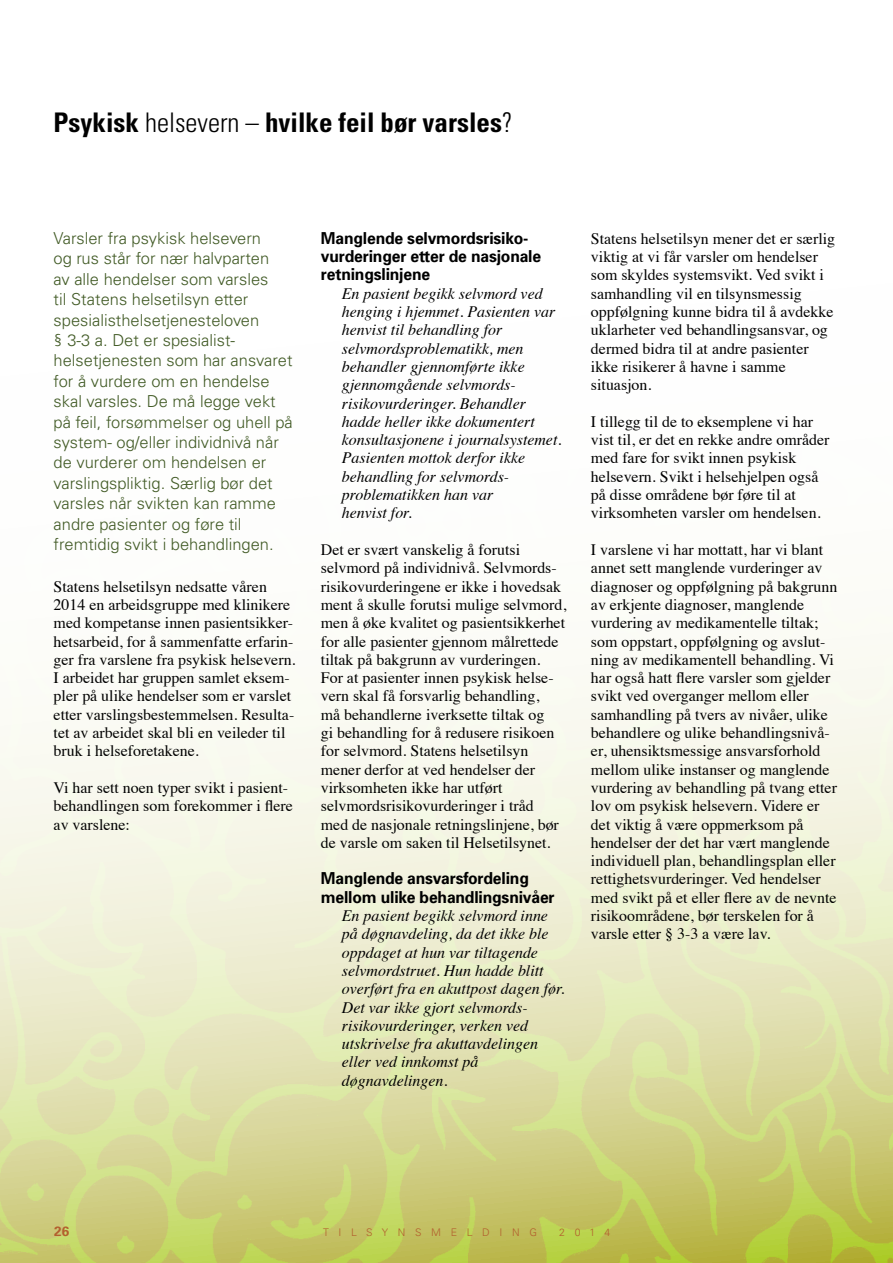
<style>
.page{position:relative;width:893px;height:1263px;background:#fff}
.page>*{position:absolute;margin:0;border:0;box-sizing:border-box;transform-origin:0 0}
.t1{font:700 condensed 27px "Univers";color:#000}
.t2{font:300 16.5px/20.4px "Univers";color:#425b26}
.t3{font:700 16.5px/18.3px "Univers";letter-spacing:-.01em;color:#000;scale:.95 1}
.t4{font:15.9px/18.3px "Times";color:#000}
.t5{font:italic 15.9px/18.3px "Times";color:#000}
.t6{font:700 13.5px "Univers";color:#b35f2e}
.t7{font:300 10.5px "Univers";letter-spacing:.92em;color:#b35f2e}
.s1{font-family:"Univers LT Std";font-weight:300}
</style>
<div class="page">
<img style="left:0;top:616px;width:893px;height:647px">
<h1 class="t1" style="left:54px;top:106px;width:460px">Psykisk <span class="s1">helsevern –</span> hvilke feil bør varsles<span class="s1">?</span></h1>
<p class="t2" style="left:54px;top:227px;width:241px">Varsler fra psykisk helsevern<br>og rus står for nær halvparten<br>av alle hendelser som varsles<br>til Statens helsetilsyn etter spesialisthelsetjenesteloven<br>§ 3-3 a. Det er spesialist&shy;helsetjenesten som har ansvaret for å vurdere om en hendelse skal varsles. De må legge vekt på feil, forsømmelser og uhell på system- og/eller individnivå når de vurderer om hendelsen er varslingspliktig. Særlig bør det varsles når svikten kan ramme andre pasienter og føre til fremtidig svikt i behandlingen.</p>
<p class="t4" style="left:54px;top:576px;width:243px">Statens helsetilsyn nedsatte våren 2014 en arbeidsgruppe med klinikere med kompetanse innen pasientsikker&shy;hetsarbeid, for å sammenfatte erfarin&shy;ger fra varslene fra psykisk helsevern.<br>I arbeidet har gruppen samlet eksem&shy;pler på ulike hendelser som er varslet etter varslingsbestemmelsen. Resulta&shy;tet av arbeidet skal bli en veileder til bruk i helseforetakene.</p>
<p class="t4" style="left:54px;top:777px;width:241px">Vi har sett noen typer svikt i pasient&shy;behandlingen som forekommer i flere av varslene:</p>
<p class="t3" style="left:321px;top:228px;width:233px">Manglende selvmordsrisiko&shy;vurderinger etter de nasjonale retningslinjene</p>
<p class="t5" style="left:342px;top:283px;width:221px">En pasient begikk selvmord ved henging i hjemmet. Pasienten var henvist til behandling for selvmordsproblematikk, men behandler gjennomførte ikke gjennomgående selvmords&shy;risikovurderinger. Behandler hadde heller ikke dokumentert konsultasjonene i journalsystemet.<br>Pasienten mottok derfor ikke behandling for selvmords&shy;problematikken han var<br>henvist for.</p>
<p class="t4" style="left:321px;top:539px;width:247px">Det er svært vanskelig å forutsi selvmord på individnivå. Selvmords&shy;risikovurderingene er ikke i hovedsak ment å skulle forutsi mulige selvmord, men å øke kvalitet og pasientsikkerhet for alle pasienter gjennom målrettede tiltak på bakgrunn av vurderingen.<br>For at pasienter innen psykisk helse&shy;vern skal få forsvarlig behandling,<br>må behandlerne iverksette tiltak og<br>gi behandling for å redusere risikoen for selvmord. Statens helsetilsyn mener derfor at ved hendelser der virksomheten ikke har utført selvmordsrisikovurderinger i tråd<br>med de nasjonale retningslinjene, bør de varsle om saken til Helsetilsynet.</p>
<p class="t3" style="left:321px;top:869px;width:248px">Manglende ansvarsfordeling mellom ulike behandlingsnivåer</p>
<p class="t5" style="left:342px;top:905px;width:224px">En pasient begikk selvmord inne på døgnavdeling, da det ikke ble oppdaget at hun var tiltagende selvmordstruet. Hun hadde blitt overført fra en akuttpost dagen før.<br>Det var ikke gjort selvmords&shy;risikovurderinger, verken ved utskrivelse fra akuttavdelingen eller ved innkomst på døgnavdelingen.</p>
<p class="t4" style="left:591px;top:228px;width:246px">Statens helsetilsyn mener det er særlig viktig at vi får varsler om hendelser som skyldes systemsvikt. Ved svikt i samhandling vil en tilsynsmessig oppfølgning kunne bidra til å avdekke uklarheter ved behandlingsansvar, og dermed bidra til at andre pasienter ikke risikerer å havne i samme situasjon.</p>
<p class="t4" style="left:591px;top:411px;width:240px">I tillegg til de to eksemplene vi har vist til, er det en rekke andre områder med fare for svikt innen psykisk helsevern. Svikt i helsehjelpen også på disse områdene bør føre til at virksomheten varsler om hendelsen.</p>
<p class="t4" style="left:591px;top:539px;width:248px">I varslene vi har mottatt, har vi blant annet sett manglende vurderinger av diagnoser og oppfølgning på bakgrunn av erkjente diagnoser, manglende vurdering av medikamentelle tiltak; som oppstart, oppfølgning og avslut&shy;ning av medikamentell behandling. Vi har også hatt flere varsler som gjelder svikt ved overganger mellom eller samhandling på tvers av nivåer, ulike behandlere og ulike behandlingsnivå&shy;er, uhensiktsmessige ansvarsforhold mellom ulike instanser og manglende vurdering av behandling på tvang etter lov om psykisk helsevern. Videre er det viktig å være oppmerksom på hendelser der det har vært manglende individuell plan, behandlingsplan eller rettighetsvurderinger. Ved hendelser med svikt på et eller flere av de nevnte risikoområdene, bør terskelen for å varsle etter § 3-3 a være lav.</p>
<p class="t6" style="left:54px;top:1222px;width:17px">26</p>
<p class="t7" style="left:323px;top:1225px;width:215px">TILSYNSMELDING</p>
<p class="t7" style="left:559px;top:1225px;width:53px">2014</p>
</div>
